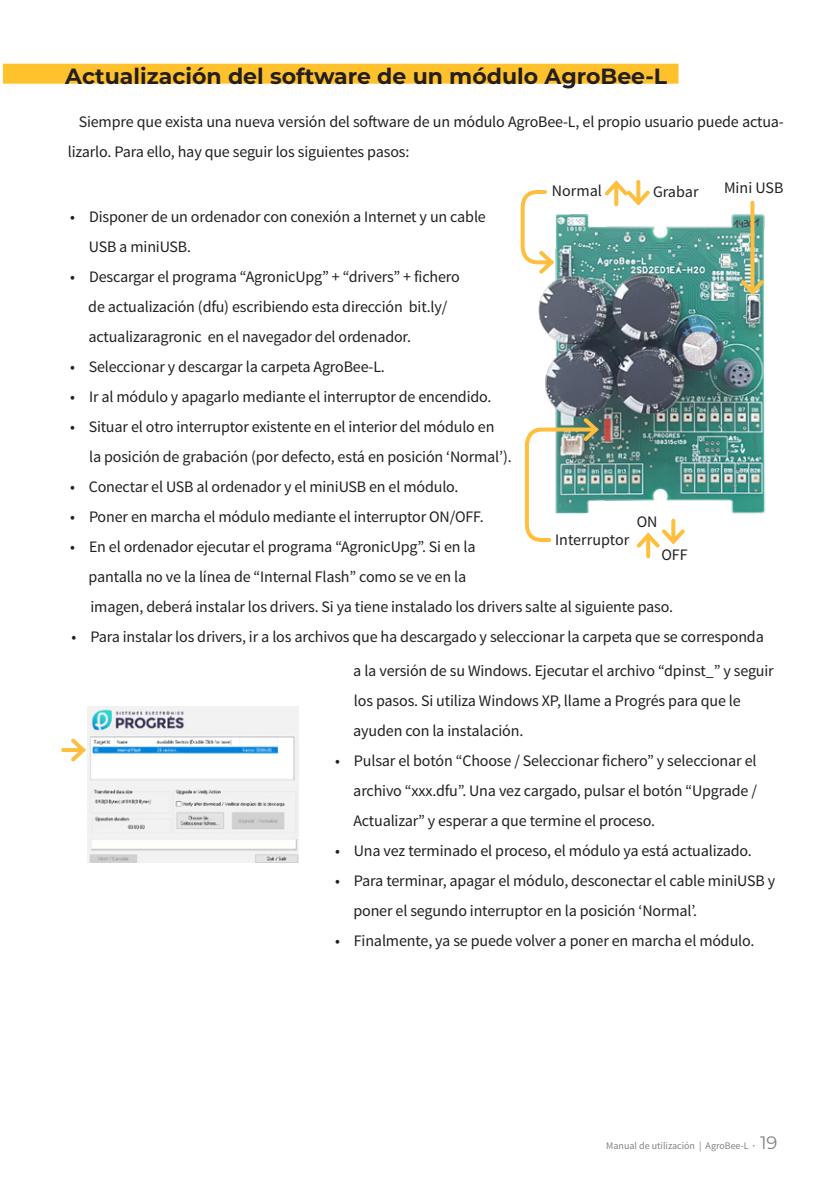
<style>
.page{position:relative;width:840px;height:1191px;background:#fff}
.page>*{position:absolute;margin:0;border:0;box-sizing:border-box;transform-origin:0 0}
.t1{font:700 22px "Montserrat";color:#231f20}
.t2{font:16px/30px "Source Sans Pro";letter-spacing:-.01em;color:#231f20}
.t3{font:10px "Source Sans Pro";color:#808285}
.s1{font-weight:600}
.s2{font-family:"Montserrat";font-size:18px}
</style>
<div class="page">
<div style="left:3px;top:64px;width:675px;height:20px;background:#ffc22c"></div>
<img style="left:538px;top:200px;width:228px;height:326px">
<svg style="left:750px;top:203px;width:4px;height:73px"></svg>
<svg style="left:737px;top:276px;width:29px;height:22px"></svg>
<svg style="left:520px;top:190px;width:37px;height:87px"></svg>
<svg style="left:601px;top:180px;width:52px;height:29px"></svg>
<svg style="left:524px;top:414px;width:77px;height:128px"></svg>
<svg style="left:671px;top:520px;width:4px;height:6px"></svg>
<svg style="left:646px;top:551px;width:3px;height:5px"></svg>
<svg style="left:636px;top:526px;width:49px;height:25px"></svg>
<img style="left:87px;top:706px;width:212px;height:156px">
<hr style="left:63px;top:748px;width:20px;height:4px;background:#febf3e">
<svg style="left:71px;top:735px;width:18px;height:30px"></svg>
<h1 class="t1" style="left:65px;top:60px;width:603px">Actualización del software de un módulo AgroBee-L</h1>
<p class="t2" style="left:68px;top:107px;width:717px;text-indent:11px">Siempre que exista una nueva versión del software de un módulo AgroBee-L, el propio usuario puede actua&shy;lizarlo. Para ello, hay que seguir los siguientes pasos:</p>
<p class="t2" style="left:551px;top:176px;width:52px">Normal</p>
<p class="t2" style="left:652px;top:177px;width:47px">Grabar</p>
<p class="t2" style="left:723px;top:173px;width:61px">Mini USB</p>
<p class="t2" style="left:89px;top:202px;width:398px;text-indent:-19px">• Disponer de un ordenador con conexión a Internet y un cable<br>USB a miniUSB.</p>
<p class="t2" style="left:88px;top:262px;width:373px;text-indent:-18px">• Descargar el programa “AgronicUpg” + “drivers” + fichero de actualización (dfu) escribiendo esta dirección bit.ly/ actualizaragronic en el navegador del ordenador.</p>
<p class="t2" style="left:70px;top:352px;width:316px">• Seleccionar y descargar la carpeta AgroBee-L.</p>
<p class="t2" style="left:70px;top:382px;width:422px">• Ir al módulo y apagarlo mediante el interruptor de encendido.</p>
<p class="t2" style="left:89px;top:412px;width:424px;text-indent:-19px">• Situar el otro interruptor existente en el interior del módulo en<br>la posición de grabación (por defecto, está en posición ‘Normal’).</p>
<p class="t2" style="left:70px;top:472px;width:390px">• Conectar el USB al ordenador y el miniUSB en el módulo.</p>
<p class="t2" style="left:70px;top:502px;width:415px">• Poner en marcha el módulo mediante el interruptor ON/OFF.</p>
<p class="t2" style="left:88px;top:532px;width:585px;text-indent:-18px">• En el ordenador ejecutar el programa “AgronicUpg”. Si en la<br>pantalla no ve la línea de “Internal Flash” como se ve en la<br>imagen, deberá instalar los drivers. Si ya tiene instalado los drivers salte al siguiente paso.</p>
<p class="t2" style="left:353px;top:620px;width:422px;line-height:33.6px;text-indent:-281px">• Para instalar los drivers, ir a los archivos que ha descargado y seleccionar la carpeta que se corresponda a la versión de su Windows. Ejecutar el archivo “dpinst_” y seguir</p>
<p class="t2" style="left:353px;top:685px;width:389px">los pasos. Si utiliza Windows XP, llame a Progrés para que le ayuden con la instalación.</p>
<p class="t2" style="left:353px;top:745px;width:405px;text-align:justify;text-indent:-18px">• Pulsar el botón “Choose / Seleccionar fichero” y seleccionar el archivo “xxx.dfu”. Una vez cargado, pulsar el botón “Upgrade / Actualizar” y esperar a que termine el proceso.</p>
<p class="t2" style="left:335px;top:835px;width:418px">• Una vez terminado el proceso, el módulo ya está actualizado.</p>
<p class="t2" style="left:353px;top:865px;width:423px;text-indent:-18px">• Para terminar, apagar el módulo, desconectar el cable miniUSB y poner el segundo interruptor en la posición ‘Normal’.</p>
<p class="t2" style="left:335px;top:925px;width:420px">• Finalmente, ya se puede volver a poner en marcha el módulo.</p>
<p class="t2" style="left:636px;top:507px;width:22px">ON</p>
<p class="t2" style="left:555px;top:525px;width:76px">Interruptor</p>
<p class="t2" style="left:661px;top:540px;width:28px">OFF</p>
<p class="t3" style="left:606px;top:1139px;width:173px">Manual de utilización | AgroBee-L <span class="s1">·</span> <span class="s2">19</span></p>
</div>
